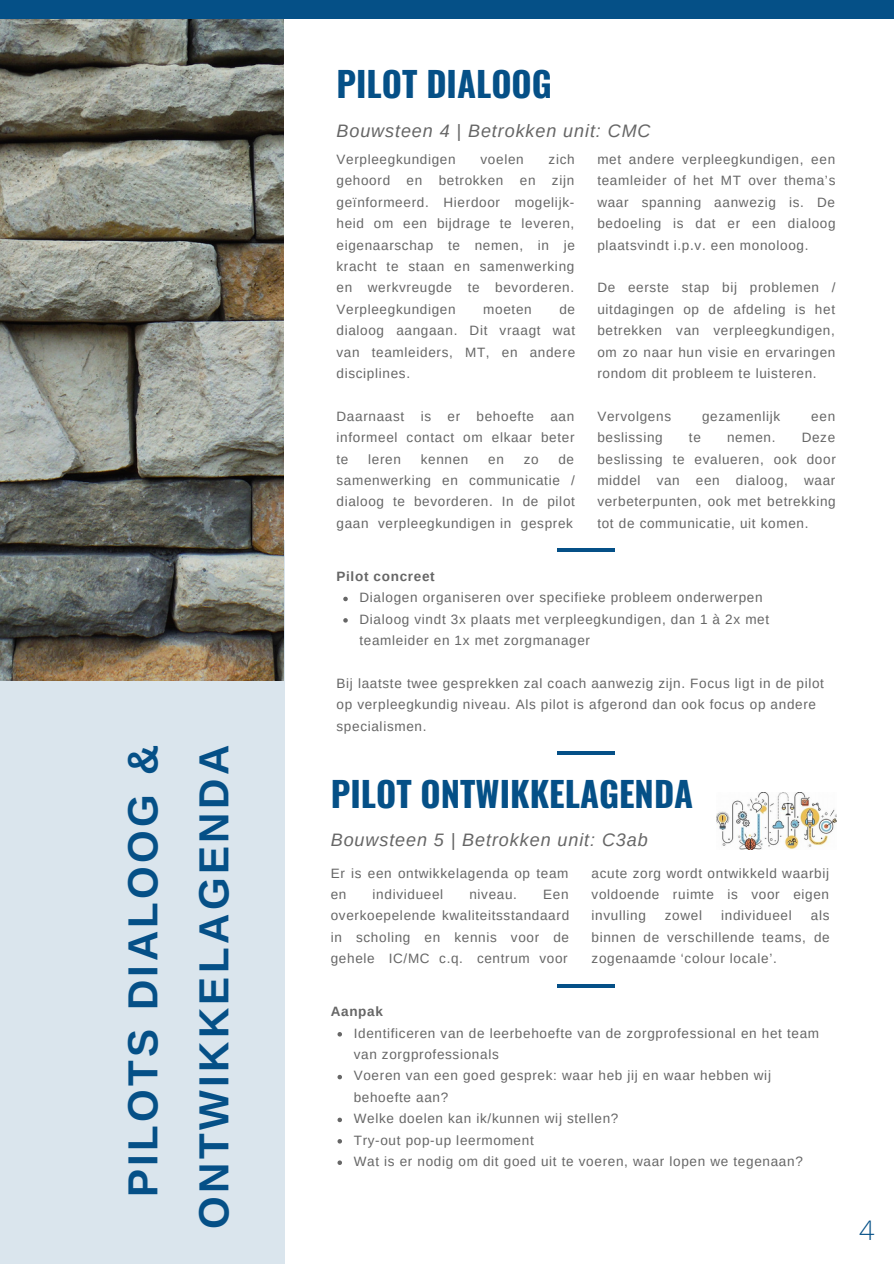
<style>
.page{position:relative;width:894px;height:1264px;background:#fff}
.page>*{position:absolute;margin:0;border:0;box-sizing:border-box;transform-origin:0 0}
.t1{font:700 42px/70.9px "Arimo";letter-spacing:.08em;color:#055087;text-align:right}
.t2{font:700 34.5px "Oswald";color:#055087}
.t3{font:300 27px "Open Sans";color:#055087}
.t4{font:italic 18px "Arimo";letter-spacing:.05em;color:#666}
.t5{font:13.5px/21.5px "Arimo";letter-spacing:.05em;color:#666;text-align:justify}
.t6{font:700 13.5px "Arimo";letter-spacing:.05em;color:#666}
</style>
<div class="page">
<div style="left:0;top:540px;width:284px;height:723px;background:#dae5ed"></div>
<div style="left:0;top:0;width:893px;height:19px;background:#055087"></div>
<img style="left:1px;top:19px;width:283px;height:661px">
<svg style="left:343px;top:596px;width:4px;height:5px"></svg>
<svg style="left:343px;top:618px;width:4px;height:4px"></svg>
<hr style="left:557px;top:549px;width:58px;height:3px;background:#055087">
<hr style="left:557px;top:751px;width:58px;height:4px;background:#055087">
<hr style="left:557px;top:984px;width:58px;height:3px;background:#055087">
<svg style="left:337px;top:1032px;width:5px;height:4px"></svg>
<svg style="left:337px;top:1074px;width:5px;height:5px"></svg>
<svg style="left:337px;top:1117px;width:5px;height:5px"></svg>
<svg style="left:337px;top:1139px;width:5px;height:4px"></svg>
<svg style="left:337px;top:1160px;width:5px;height:4px"></svg>
<img style="left:716px;top:792px;width:120px;height:57px">
<p class="t1" style="left:107px;top:1228px;width:485px;rotate:-90deg">PILOTS DIALOOG &amp;<br>ONTWIKKELAGENDA</p>
<p class="t2" style="left:336px;top:57px;width:217px">PILOT DIALOOG</p>
<p class="t4" style="left:336px;top:120px;width:315px">Bouwsteen 4 | Betrokken unit: CMC</p>
<p class="t5" style="left:336px;top:148px;width:121px">Verpleegkundigen</p>
<p class="t5" style="left:480px;top:148px;width:45px">voelen</p>
<p class="t5" style="left:336px;top:148px;width:240px;text-indent:212px">zich gehoord en betrokken en zijn geïnformeerd. Hierdoor mogelijk&shy;heid om een bijdrage te leveren, eigenaarschap te nemen, in je kracht te staan en samenwerking en werkvreugde te bevorderen.<br>Verpleegkundigen</p>
<p class="t5" style="left:336px;top:298px;width:240px;text-indent:223px">de dialoog aangaan. Dit vraagt wat van teamleiders, MT, en andere disciplines.</p>
<p class="t5" style="left:336px;top:405px;width:239px">Daarnaast is er behoefte aan informeel contact om elkaar beter te</p>
<p class="t5" style="left:483px;top:298px;width:50px">moeten</p>
<p class="t5" style="left:336px;top:448px;width:240px;text-indent:222px">de samenwerking en communicatie / dialoog te bevorderen. In de pilot gaan verpleegkundigen in gesprek</p>
<p class="t5" style="left:368px;top:448px;width:34px">leren</p>
<p class="t5" style="left:420px;top:448px;width:49px">kennen</p>
<p class="t5" style="left:488px;top:448px;width:17px">en</p>
<p class="t5" style="left:523px;top:448px;width:16px">zo</p>
<p class="t6" style="left:336px;top:568px;width:100px">Pilot concreet</p>
<p class="t5" style="left:597px;top:148px;width:240px">met andere verpleegkundigen, een teamleider of het MT over thema’s waar spanning aanwezig is. De bedoeling is dat er een dialoog plaatsvindt i.p.v. een monoloog.</p>
<p class="t5" style="left:597px;top:277px;width:240px">De eerste stap bij problemen / uitdagingen op de afdeling is het betrekken van verpleegkundigen, om zo naar hun visie en ervaringen rondom dit probleem te luisteren.</p>
<p class="t5" style="left:597px;top:405px;width:75px">Vervolgens</p>
<p class="t5" style="left:702px;top:405px;width:80px">gezamenlijk</p>
<p class="t5" style="left:811px;top:405px;width:25px">een</p>
<p class="t5" style="left:597px;top:427px;width:67px">beslissing</p>
<p class="t5" style="left:688px;top:427px;width:13px">te</p>
<p class="t5" style="left:726px;top:427px;width:50px">nemen.</p>
<p class="t5" style="left:597px;top:427px;width:240px;text-indent:204px">Deze beslissing te evalueren, ook door middel van een dialoog, waar verbeterpunten, ook met betrekking tot de communicatie, uit komen.</p>
<p class="t5" style="left:359px;top:587px;width:404px">Dialogen organiseren over specifieke probleem onderwerpen</p>
<p class="t5" style="left:359px;top:608px;width:411px">Dialoog vindt 3x plaats met verpleegkundigen, dan 1 à 2x met teamleider en 1x met zorgmanager</p>
<p class="t5" style="left:336px;top:672px;width:489px;text-align:left">Bij laatste twee gesprekken zal coach aanwezig zijn. Focus ligt in de pilot op verpleegkundig niveau. Als pilot is afgerond dan ook focus op andere specialismen.</p>
<p class="t2" style="left:330px;top:766px;width:364px">PILOT ONTWIKKELAGENDA</p>
<p class="t4" style="left:330px;top:829px;width:318px">Bouwsteen 5 | Betrokken unit: C3ab</p>
<p class="t5" style="left:330px;top:862px;width:239px">Er is een ontwikkelagenda op team en</p>
<p class="t5" style="left:591px;top:862px;width:239px">acute zorg wordt ontwikkeld waarbij voldoende ruimte is voor eigen invulling</p>
<p class="t5" style="left:372px;top:883px;width:72px">individueel</p>
<p class="t5" style="left:469px;top:883px;width:49px">niveau.</p>
<p class="t5" style="left:330px;top:883px;width:240px;text-indent:212px">Een overkoepelende kwaliteitsstandaard in scholing en kennis voor de gehele IC/MC c.q. centrum voor</p>
<p class="t5" style="left:591px;top:904px;width:239px;text-indent:219px">als binnen de verschillende teams, de zogenaamde ‘colour locale’.</p>
<p class="t5" style="left:664px;top:904px;width:39px">zowel</p>
<p class="t5" style="left:721px;top:904px;width:72px">individueel</p>
<p class="t6" style="left:330px;top:1004px;width:54px">Aanpak</p>
<p class="t5" style="left:353px;top:1022px;width:467px">Identificeren van de leerbehoefte van de zorgprofessional en het team van zorgprofessionals</p>
<p class="t5" style="left:353px;top:1065px;width:418px">Voeren van een goed gesprek: waar heb jij en waar hebben wij behoefte aan?</p>
<p class="t5" style="left:353px;top:1107px;width:266px">Welke doelen kan ik/kunnen wij stellen?</p>
<p class="t5" style="left:353px;top:1129px;width:181px">Try-out pop-up leermoment</p>
<p class="t5" style="left:353px;top:1150px;width:450px">Wat is er nodig om dit goed uit te voeren, waar lopen we tegenaan?</p>
<p class="t3" style="left:858px;top:1210px;width:17px">4</p>
</div>
